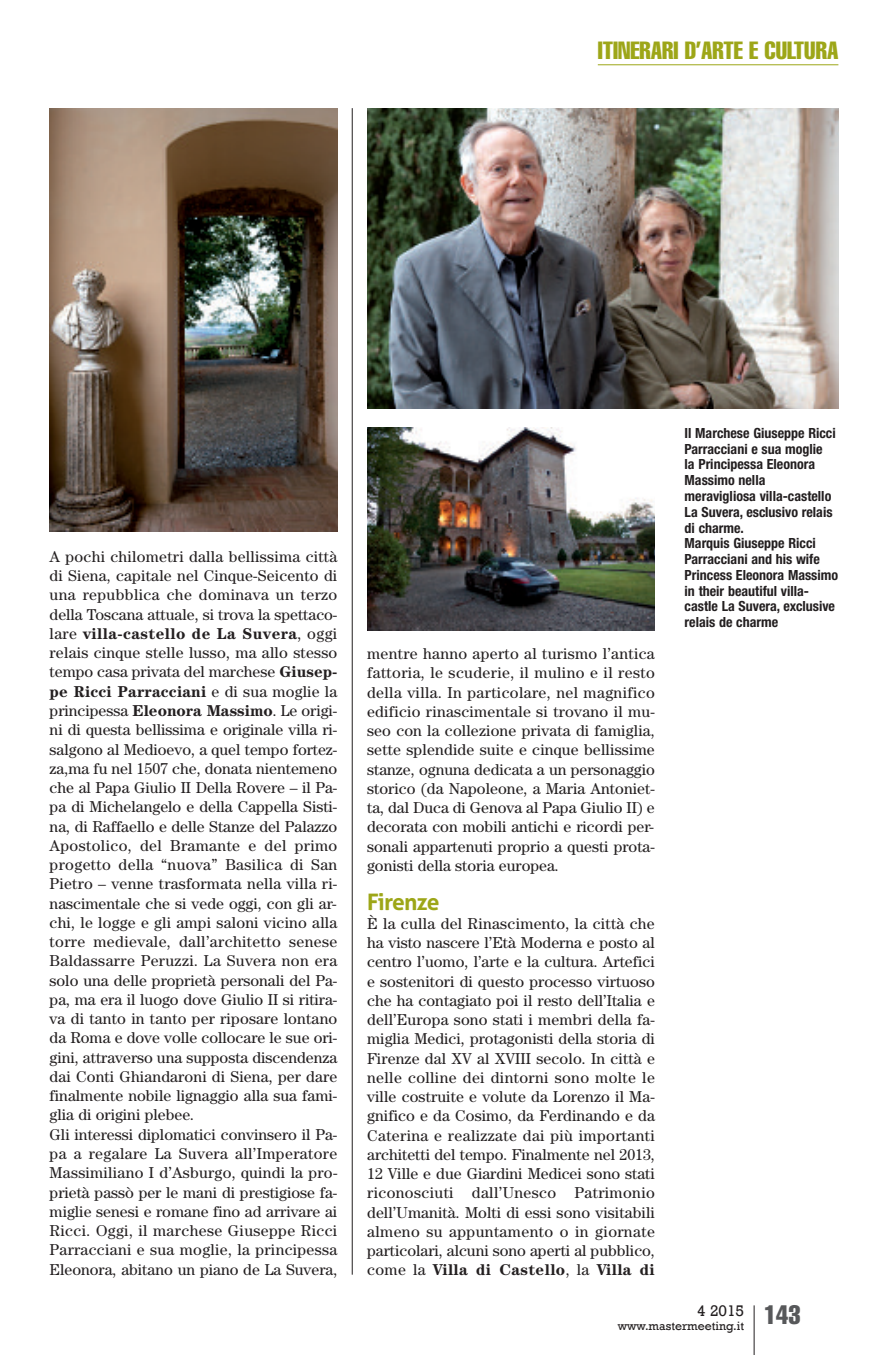
<style>
.page{position:relative;width:893px;height:1355px;background:#fff}
.page>*{position:absolute;margin:0;border:0;box-sizing:border-box;transform-origin:0 0}
.t1{font:extra-condensed 24.5px "Helvetica";color:#9da618}
.t2{font:700 22.75px "Aller";color:#9da618}
.t3{font:15.75px/19.2px "Century";color:#231f20;text-align:justify}
.t4{font:15.75px "Rockwell";color:#231f20}
.t5{font:700 condensed 14px/15.8px "Helvetica Neue";color:#231f20}
.t6{font:12.25px "Rockwell";color:#231f20}
.s1{font-weight:700}
</style>
<div class="page">
<hr style="left:754px;top:1305px;width:1px;height:49px;background:#231f20">
<hr style="left:598px;top:64px;width:240px;height:1px;background:#9da618">
<hr style="left:352px;top:108px;width:1px;height:1166px;background:#231f20">
<img style="left:367px;top:108px;width:471px;height:300px">
<img style="left:50px;top:108px;width:287px;height:423px">
<img style="left:367px;top:428px;width:288px;height:202px">
<h1 class="t1" style="left:598px;top:42px;width:242px">ITINERARI D’ARTE E CULTURA</h1>
<p class="t3" style="left:50px;top:548px;width:289px;text-align:left">A pochi chilometri dalla bellissima città di Siena, capitale nel Cinque-Seicento di una repubblica che dominava un terzo della Toscana attuale, si trova la spettaco&shy;lare <span class="s1">villa-castello de La Suvera</span>, oggi relais cinque stelle lusso, ma allo stesso tempo casa privata del marchese <span class="s1">Giusep&shy;pe Ricci Parracciani</span> e di sua moglie la principessa <span class="s1">Eleonora Massimo</span>. Le origi&shy;ni di questa bellissima e originale villa ri&shy;salgono al Medioevo, a quel tempo fortez&shy;za,ma fu nel 1507 che, donata nientemeno che al Papa Giulio II Della Rovere – il Pa&shy;pa di Michelangelo e della Cappella Sisti&shy;na, di Raffaello e delle Stanze del Palazzo Apostolico, del Bramante e del primo progetto della “nuova” Basilica di San Pietro – venne trasformata nella villa ri&shy;nascimentale che si vede oggi, con gli ar&shy;chi, le logge e gli ampi saloni vicino alla torre medievale, dall’architetto senese Baldassarre Peruzzi. La Suvera non era solo una delle proprietà personali del Pa&shy;pa, ma era il luogo dove Giulio II si ritira&shy;va di tanto in tanto per riposare lontano da Roma e dove volle collocare le sue ori&shy;gini, attraverso una supposta discendenza dai Conti Ghiandaroni di Siena, per dare finalmente nobile lignaggio alla sua fami&shy;glia di origini plebee.<br>Gli interessi diplomatici convinsero il Pa&shy;pa a regalare La Suvera all’Imperatore Massimiliano I d’Asburgo, quindi la pro&shy;prietà passò per le mani di prestigiose fa&shy;miglie senesi e romane fino ad arrivare ai Ricci. Oggi, il marchese Giuseppe Ricci Parracciani e sua moglie, la principessa Eleonora, abitano un piano de La Suvera,</p>
<p class="t3" style="left:367px;top:645px;width:289px">mentre hanno aperto al turismo l’antica fattoria, le scuderie, il mulino e il resto della villa. In particolare, nel magnifico edificio rinascimentale si trovano il mu&shy;seo con la collezione privata di famiglia, sette splendide suite e cinque bellissime stanze, ognuna dedicata a un personaggio storico (da Napoleone, a Maria Antoniet&shy;ta, dal Duca di Genova al Papa Giulio II) e decorata con mobili antichi e ricordi per&shy;sonali appartenuti proprio a questi prota&shy;gonisti della storia europea.</p>
<h2 class="t2" style="left:367px;top:888px;width:74px">Firenze</h2>
<p class="t3" style="left:367px;top:915px;width:289px">È la culla del Rinascimento, la città che ha visto nascere l’Età Moderna e posto al centro l’uomo, l’arte e la cultura. Artefici e sostenitori di questo processo virtuoso che ha contagiato poi il resto dell’Italia e dell’Europa sono stati i membri della fa&shy;miglia Medici, protagonisti della storia di Firenze dal XV al XVIII secolo. In città e nelle colline dei dintorni sono molte le ville costruite e volute da Lorenzo il Ma&shy;gnifico e da Cosimo, da Ferdinando e da Caterina e realizzate dai più importanti architetti del tempo. Finalmente nel 2013, 12 Ville e due Giardini Medicei sono stati riconosciuti dall’Unesco Patrimonio dell’Umanità. Molti di essi sono visitabili almeno su appuntamento o in giornate particolari, alcuni sono aperti al pubblico, come la <span class="s1">Villa di Castello</span>, la <span class="s1">Villa di</span></p>
<p class="t5" style="left:685px;top:426px;width:155px">Il Marchese Giuseppe Ricci<br>Parracciani e sua moglie<br>la Principessa Eleonora<br>Massimo nella meravigliosa villa-castello<br>La Suvera, esclusivo relais di charme.<br>Marquis Giuseppe Ricci<br>Parracciani and his wife<br>Princess Eleonora Massimo in their beautiful villa&shy;castle La Suvera, exclusive relais de charme</p>
<p class="t6" style="left:618px;top:1318px;width:184px">www.mastermeeting.it <sup>143</sup></p>
<p class="t4" style="left:697px;top:1300px;width:49px">4 2015</p>
</div>
